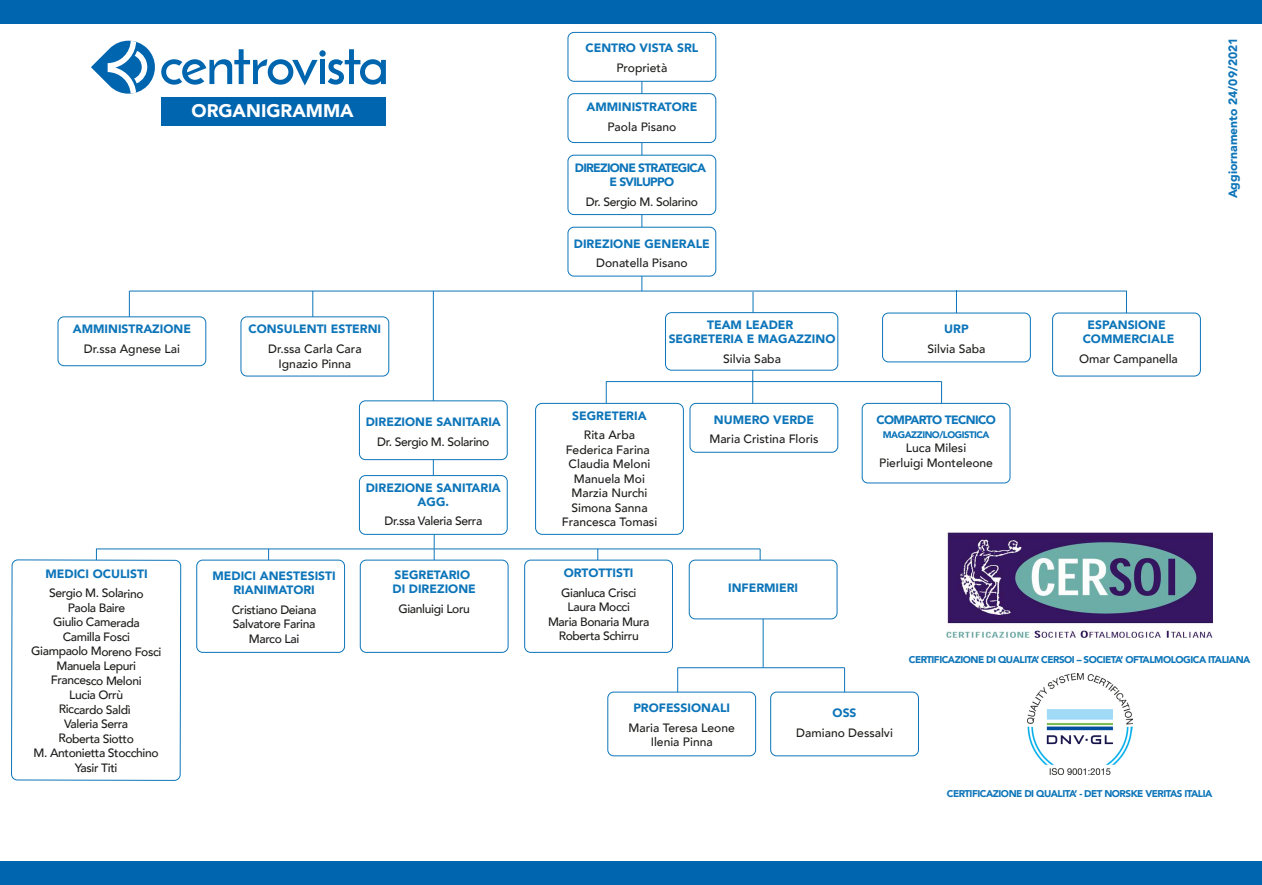
<style>
.page{position:relative;width:1262px;height:885px;background:#fff}
.page>*{position:absolute;margin:0;border:0;box-sizing:border-box;transform-origin:0 0}
.t1{font:900 18.2px "Avenir";color:#fff}
.t2{font:500 12.1px/14.5px "Avenir";letter-spacing:-.03em;color:#1d1d1b;text-align:center}
.t3{font:900 12.1px/13.9px "Avenir";color:#0d75b9;text-align:center}
.t4{font:500 12.1px/14.5px "Avenir";color:#1d1d1b;text-align:center}
.t5{font:900 12.1px/13.9px "Avenir";letter-spacing:-.06em;color:#0d75b9;text-align:center}
.t6{font:900 12.1px "Avenir";letter-spacing:-.05em;color:#0d75b9}
.t7{font:900 9.85px "Avenir";letter-spacing:-.05em;color:#0d75b9}
.t8{font:900 9.5px "Avenir";letter-spacing:-.05em;color:#0d75b9}
</style>
<div class="page">
<div style="left:0;top:0;width:1261px;height:24px;background:#0065af"></div>
<div style="left:0;top:861px;width:1261px;height:24px;background:#0065af"></div>
<hr style="left:96px;top:549px;width:1px;height:37px;background:#0d75b9">
<hr style="left:641px;top:252px;width:1px;height:39px;background:#0d75b9">
<hr style="left:433px;top:291px;width:1px;height:116px;background:#0d75b9">
<hr style="left:129px;top:291px;width:1px;height:37px;background:#0d75b9">
<hr style="left:312px;top:291px;width:1px;height:37px;background:#0d75b9">
<hr style="left:433px;top:454px;width:1px;height:37px;background:#0d75b9">
<hr style="left:434px;top:549px;width:1px;height:36px;background:#0d75b9">
<hr style="left:752px;top:344px;width:1px;height:37px;background:#0d75b9">
<svg style="left:434px;top:534px;width:1px;height:14px"></svg>
<hr style="left:763px;top:619px;width:1px;height:49px;background:#0d75b9">
<svg style="left:677px;top:668px;width:1px;height:24px"></svg>
<svg style="left:844px;top:668px;width:1px;height:24px"></svg>
<hr style="left:641px;top:204px;width:1px;height:39px;background:#0d75b9">
<hr style="left:641px;top:123px;width:1px;height:40px;background:#0d75b9">
<hr style="left:641px;top:62px;width:1px;height:39px;background:#0d75b9">
<div style="left:568px;top:32px;width:147px;height:49px;background:#fff;border-radius:6px"></div>
<div style="left:567px;top:32px;width:149px;height:50px;border:1px solid #0d75b9;border-radius:6px"></div>
<div style="left:568px;top:94px;width:147px;height:49px;background:#fff;border-radius:6px"></div>
<div style="left:567px;top:93px;width:149px;height:50px;border:1px solid #0d75b9;border-radius:6px"></div>
<div style="left:568px;top:227px;width:147px;height:49px;background:#fff;border-radius:6px"></div>
<div style="left:567px;top:227px;width:149px;height:49px;border:1px solid #0d75b9;border-radius:6px"></div>
<div style="left:568px;top:155px;width:147px;height:60px;background:#fff;border-radius:6px"></div>
<div style="left:567px;top:155px;width:149px;height:60px;border:1px solid #0d75b9;border-radius:6px"></div>
<hr style="left:956px;top:290px;width:1px;height:37px;background:#0d75b9">
<div style="left:882px;top:313px;width:148px;height:49px;background:#fff;border-radius:6px"></div>
<div style="left:882px;top:313px;width:148px;height:49px;border:1px solid #0d75b9;border-radius:6px"></div>
<hr style="left:752px;top:292px;width:1px;height:37px;background:#0d75b9">
<div style="left:665px;top:313px;width:172px;height:57px;background:#fff;border-radius:6px"></div>
<div style="left:665px;top:312px;width:173px;height:58px;border:1px solid #0d75b9;border-radius:6px"></div>
<hr style="left:1126px;top:291px;width:1px;height:38px;background:#0d75b9">
<div style="left:1052px;top:313px;width:148px;height:63px;background:#fff;border-radius:6px"></div>
<div style="left:1052px;top:313px;width:148px;height:63px;border:1px solid #0d75b9;border-radius:6px"></div>
<hr style="left:606px;top:381px;width:1px;height:38px;background:#0d75b9">
<div style="left:535px;top:403px;width:148px;height:131px;border:1px solid #0d75b9;border-radius:7px"></div>
<hr style="left:752px;top:380px;width:1px;height:39px;background:#0d75b9">
<div style="left:690px;top:403px;width:147px;height:49px;background:#fff;border-radius:6px"></div>
<div style="left:689px;top:403px;width:149px;height:49px;border:1px solid #0d75b9;border-radius:6px"></div>
<hr style="left:941px;top:381px;width:1px;height:38px;background:#0d75b9">
<div style="left:862px;top:403px;width:148px;height:80px;background:#fff;border-radius:6px"></div>
<div style="left:862px;top:403px;width:148px;height:80px;border:1px solid #0d75b9;border-radius:6px"></div>
<div style="left:607px;top:692px;width:149px;height:64px;border:1px solid #0d75b9;border-radius:6px"></div>
<div style="left:770px;top:692px;width:148px;height:64px;border:1px solid #0d75b9;border-radius:6px"></div>
<div style="left:58px;top:317px;width:148px;height:49px;background:#fff;border-radius:6px"></div>
<div style="left:58px;top:317px;width:148px;height:49px;border:1px solid #0d75b9;border-radius:6px"></div>
<div style="left:241px;top:317px;width:148px;height:59px;background:#fff;border-radius:6px"></div>
<div style="left:241px;top:317px;width:148px;height:59px;border:1px solid #0d75b9;border-radius:6px"></div>
<div style="left:359px;top:401px;width:148px;height:59px;background:#fff;border-radius:6px"></div>
<div style="left:359px;top:401px;width:148px;height:59px;border:1px solid #0d75b9;border-radius:6px"></div>
<svg style="left:11px;top:560px;width:170px;height:221px"></svg>
<div style="left:196px;top:560px;width:149px;height:92px;border:1px solid #0d75b9;border-radius:6px"></div>
<div style="left:524px;top:560px;width:148px;height:92px;border:1px solid #0d75b9;border-radius:6px"></div>
<div style="left:689px;top:560px;width:148px;height:59px;border:1px solid #0d75b9;border-radius:6px"></div>
<div style="left:359px;top:475px;width:148px;height:59px;background:#fff;border-radius:6px"></div>
<div style="left:359px;top:475px;width:148px;height:59px;border:1px solid #0d75b9;border-radius:6px"></div>
<div style="left:360px;top:560px;width:148px;height:92px;background:#fff;border-radius:6px"></div>
<div style="left:360px;top:560px;width:148px;height:92px;border:1px solid #0d75b9;border-radius:6px"></div>
<hr style="left:129px;top:291px;width:997px;height:1px;background:#0d75b9">
<hr style="left:96px;top:549px;width:664px;height:1px;background:#0d75b9">
<hr style="left:606px;top:381px;width:335px;height:1px;background:#0d75b9">
<hr style="left:677px;top:667px;width:167px;height:1px;background:#0d75b9">
<svg style="left:91px;top:41px;width:64px;height:53px"></svg>
<svg style="left:161px;top:49px;width:225px;height:37px"></svg>
<div style="left:161px;top:97px;width:225px;height:28px;background:#0065af"></div>
<img style="left:1027px;top:673px;width:105px;height:102px">
<img style="left:946px;top:533px;width:266px;height:104px">
<h1 class="t1" style="left:191px;top:95px;width:164px">ORGANIGRAMMA</h1>
<p class="t3" style="left:73px;top:322px;width:120px">AMMINISTRAZIONE</p>
<p class="t4" style="left:84px;top:341px;width:98px">Dr.ssa Agnese Lai</p>
<p class="t3" style="left:45px;top:566px;width:104px">MEDICI OCULISTI</p>
<p class="t2" style="left:31px;top:585px;width:132px">Sergio M. Solarino<br>Paola Baire<br>Giulio Camerada<br>Camilla Fosci<br>Giampaolo Moreno Fosci<br>Manuela Lepuri<br>Francesco Meloni<br>Lucia Orrù<br>Riccardo Saldì<br>Valeria Serra<br>Roberta Siotto<br>M. Antonietta Stocchino<br>Yasir Titi</p>
<p class="t3" style="left:248px;top:322px;width:134px">CONSULENTI ESTERNI</p>
<p class="t4" style="left:268px;top:341px;width:95px">Dr.ssa Carla Cara<br>Ignazio Pinna</p>
<p class="t3" style="left:366px;top:414px;width:137px">DIREZIONE SANITARIA</p>
<p class="t2" style="left:377px;top:433px;width:114px">Dr. Sergio M. Solarino</p>
<p class="t3" style="left:212px;top:568px;width:125px">MEDICI ANESTESISTI<br>RIANIMATORI</p>
<p class="t2" style="left:232px;top:601px;width:86px">Cristiano Deiana<br>Salvatore Farina<br>Marco Lai</p>
<p class="t3" style="left:366px;top:480px;width:137px">DIREZIONE SANITARIA<br>AGG.</p>
<p class="t2" style="left:384px;top:513px;width:99px">Dr.ssa Valeria Serra</p>
<p class="t3" style="left:392px;top:567px;width:85px;text-align:left">SEGRETARIO<br>DI DIREZIONE</p>
<p class="t2" style="left:398px;top:600px;width:73px">Gianluigi Loru</p>
<p class="t3" style="left:585px;top:41px;width:114px">CENTRO VISTA SRL</p>
<p class="t4" style="left:616px;top:60px;width:52px">Proprietà</p>
<p class="t3" style="left:586px;top:99px;width:112px">AMMINISTRATORE</p>
<p class="t4" style="left:607px;top:118px;width:70px">Paola Pisano</p>
<p class="t5" style="left:575px;top:161px;width:133px">DIREZIONE STRATEGICA<br>E SVILUPPO</p>
<p class="t2" style="left:585px;top:194px;width:114px">Dr. Sergio M. Solarino</p>
<p class="t3" style="left:574px;top:236px;width:137px">DIREZIONE GENERALE</p>
<p class="t4" style="left:596px;top:255px;width:93px">Donatella Pisano</p>
<p class="t3" style="left:668px;top:318px;width:168px">TEAM LEADER<br>SEGRETERIA E MAGAZZINO</p>
<p class="t4" style="left:723px;top:351px;width:59px">Silvia Saba</p>
<p class="t3" style="left:572px;top:408px;width:76px">SEGRETERIA</p>
<p class="t4" style="left:561px;top:427px;width:97px">Rita Arba<br>Federica Farina<br>Claudia Meloni<br>Manuela Moi<br>Marzia Nurchi<br>Simona Sanna<br>Francesca Tomasi</p>
<p class="t3" style="left:714px;top:412px;width:102px">NUMERO VERDE</p>
<p class="t4" style="left:709px;top:431px;width:111px">Maria Cristina Floris</p>
<p class="t3" style="left:564px;top:565px;width:71px">ORTOTTISTI</p>
<p class="t2" style="left:548px;top:584px;width:103px">Gianluca Crisci<br>Laura Mocci<br>Maria Bonaria Mura<br>Roberta Schirru</p>
<p class="t3" style="left:728px;top:581px;width:72px">INFERMIERI</p>
<p class="t3" style="left:944px;top:322px;width:26px">URP</p>
<p class="t4" style="left:927px;top:341px;width:59px">Silvia Saba</p>
<p class="t6" style="left:876px;top:409px;width:121px">COMPARTO TECNICO</p>
<p class="t8" style="left:882px;top:426px;width:108px">MAGAZZINO/LOGISTICA</p>
<p class="t4" style="left:879px;top:440px;width:115px">Luca Milesi<br>Pierluigi Monteleone</p>
<p class="t3" style="left:1082px;top:318px;width:93px">ESPANSIONE<br>COMMERCIALE</p>
<p class="t4" style="left:1079px;top:351px;width:100px">Omar Campanella</p>
<p class="t3" style="left:1225px;top:198px;width:162px;rotate:-90deg">Aggiornamento 24/09/2021</p>
<p class="t7" style="left:908px;top:651px;width:343px">CERTIFICAZIONE DI QUALITA’ CERSOI – SOCIETA’ OFTALMOLOGICA ITALIANA</p>
<p class="t3" style="left:633px;top:701px;width:98px">PROFESSIONALI</p>
<p class="t4" style="left:628px;top:720px;width:108px">Maria Teresa Leone<br>Ilenia Pinna</p>
<p class="t3" style="left:832px;top:705px;width:25px">OSS</p>
<p class="t4" style="left:796px;top:724px;width:98px">Damiano Dessalvi</p>
<p class="t7" style="left:946px;top:785px;width:267px">CERTIFICAZIONE DI QUALITA’ - DET NORSKE VERITAS ITALIA</p>
</div>
